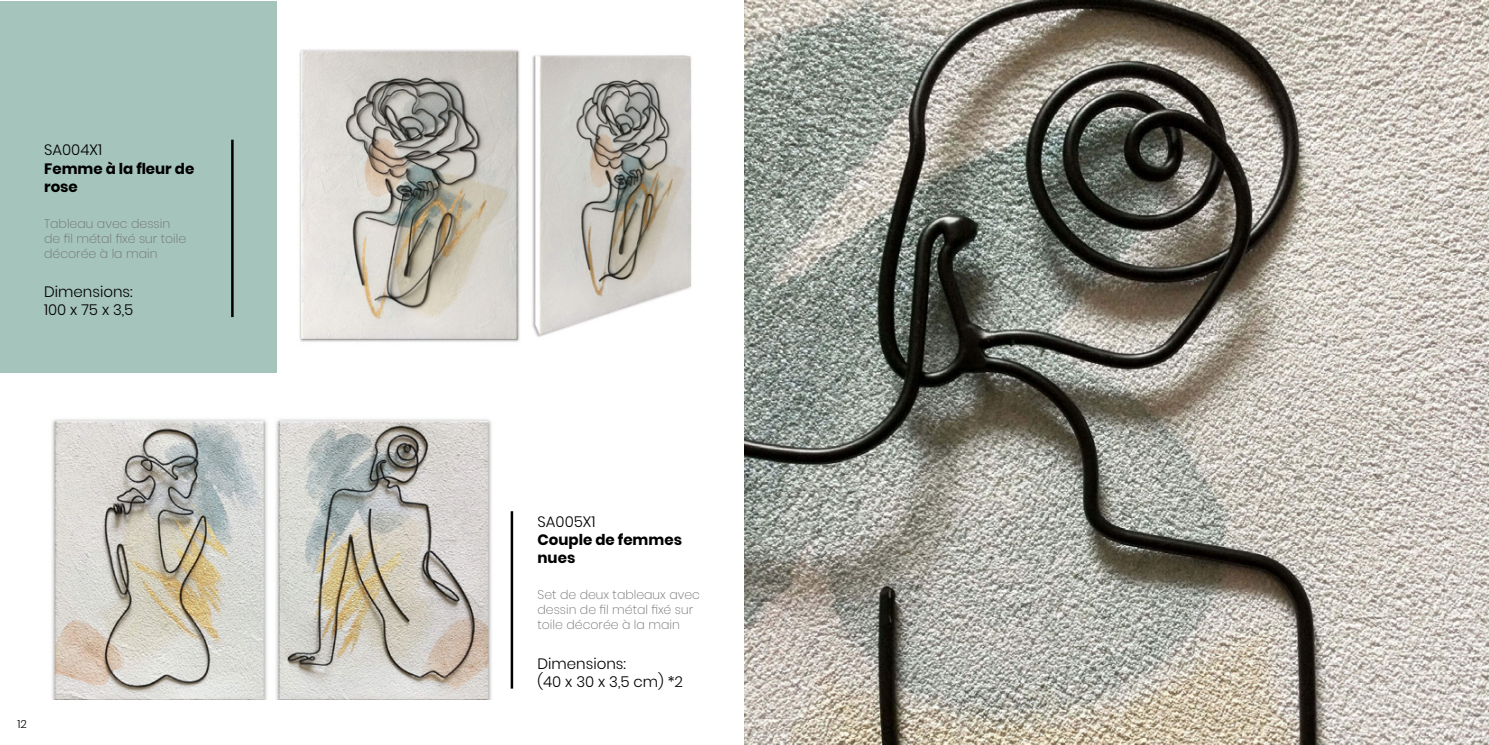
<style>
.page{position:relative;width:1489px;height:745px;background:#fff}
.page>*{position:absolute;margin:0;border:0;box-sizing:border-box;transform-origin:0 0}
.t1{font:300 15px/18px "Poppins";color:#000}
.t2{font:700 15px/18px "Poppins";color:#000}
.t3{font:200 12.5px/15px "Poppins";color:#706f6f}
.t4{font:300 11.25px "Poppins";color:#000}
</style>
<div class="page">
<div style="left:0;top:1px;width:276px;height:371px;background:#a5c4bb"></div>
<hr style="left:231px;top:140px;width:3px;height:177px;background:#000">
<hr style="left:510px;top:511px;width:3px;height:177px;background:#000">
<img style="left:51px;top:419px;width:441px;height:280px">
<img style="left:532px;top:55px;width:160px;height:282px">
<img style="left:299px;top:49px;width:221px;height:293px">
<img style="left:744px;top:0;width:744px;height:744px">
<p class="t1" style="left:44px;top:141px;width:59px">SA004X1</p>
<p class="t2" style="left:44px;top:159px;width:152px">Femme à la fleur de rose</p>
<p class="t3" style="left:44px;top:216px;width:144px">Tableau avec dessin de fil métal fixé sur toile décorée à la main</p>
<p class="t1" style="left:44px;top:283px;width:91px">Dimensions:<br>100 x 75 x 3,5</p>
<p class="t4" style="left:17px;top:717px;width:11px">12</p>
<p class="t1" style="left:537px;top:512px;width:59px">SA005X1</p>
<p class="t2" style="left:537px;top:530px;width:146px">Couple de femmes nues</p>
<p class="t3" style="left:537px;top:587px;width:164px">Set de deux tableaux avec dessin de fil métal fixé sur toile décorée à la main</p>
<p class="t1" style="left:537px;top:654px;width:147px">Dimensions:<br>(40 x 30 x 3,5 cm) *2</p>
</div>
